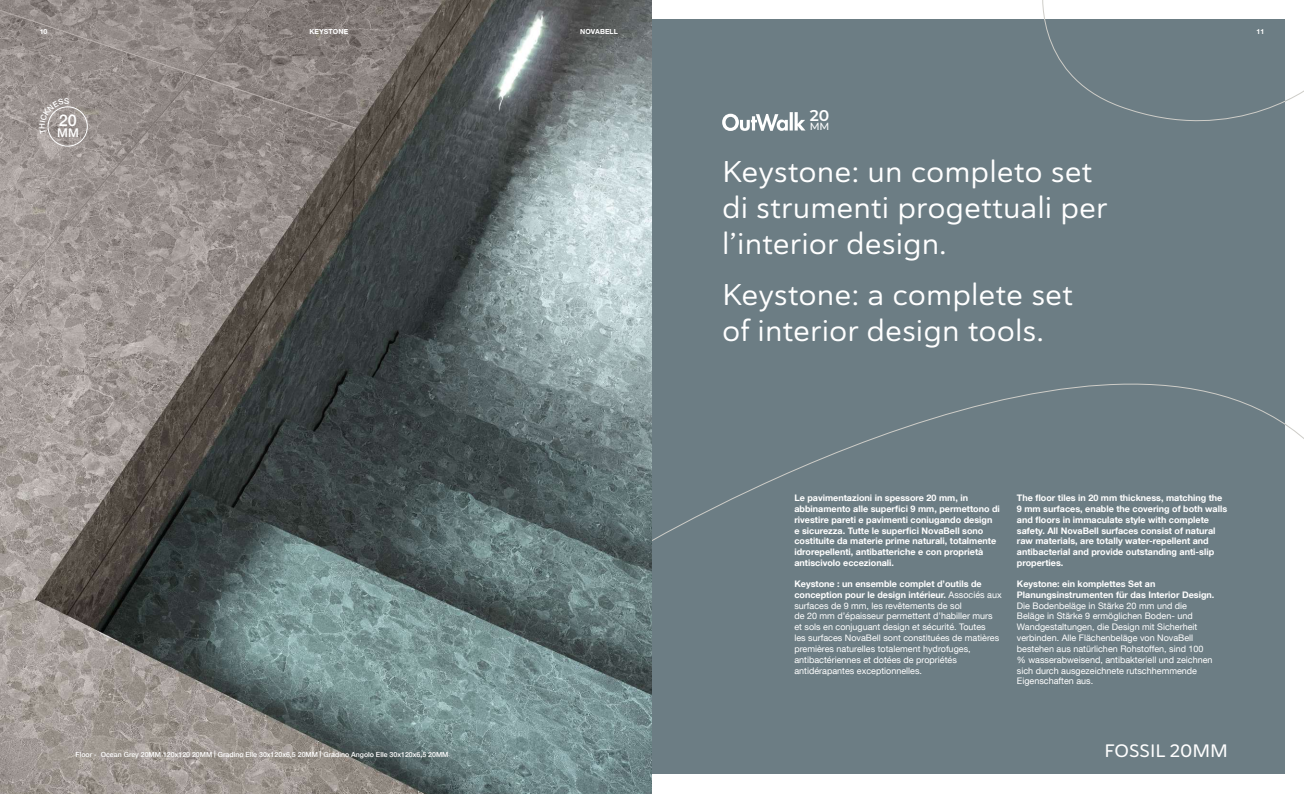
<style>
.page{position:relative;width:1304px;height:794px;background:#fff}
.page>*{position:absolute;margin:0;border:0;box-sizing:border-box;transform-origin:0 0}
.t1{font:expanded 30px/36px "Haboro Soft";color:#fff}
.t2{font:500 expanded 18px "Haboro Soft";color:#fff}
.t3{font:500 16.2px "Helvetica Neue LT Std";color:#fff}
.t4{font:600 15.6px "Montserrat";color:#fff}
.t5{font:500 12.1px "Helvetica Neue LT Std";color:#fff}
.t6{font:500 10.4px "Montserrat";color:#fff}
.t7{font:9px/10.8px "Helvetica Neue LT Com";color:#fff}
.t8{font:700 9px/10.8px "Helvetica Neue LT Com";color:#fff}
.t9{font:500 7px "Helvetica Neue LT Com";color:#fff}
.t10{font:700 7px "Helvetica Neue LT Std";letter-spacing:.01em;color:#fff}
.s1{font-weight:700}
</style>
<div class="page">
<div style="left:652px;top:20px;width:632px;height:754px;background:#6c7d84"></div>
<svg style="left:652px;top:254px;width:652px;height:299px"></svg>
<img style="left:0;top:0;width:652px;height:794px">
<div style="left:48px;top:107px;width:40px;height:39px;border:1px solid #fff;border-radius:50%"></div>
<svg style="left:722px;top:112px;width:83px;height:19px"></svg>
<svg style="left:1031px;top:0;width:273px;height:151px"></svg>
<svg style="left:39px;top:98px;width:30px;height:36px"></svg>
<p class="t10" style="left:40px;top:27px;width:9px">10</p>
<p class="t10" style="left:309px;top:27px;width:40px">KEYSTONE</p>
<p class="t10" style="left:580px;top:27px;width:39px">NOVABELL</p>
<p class="t10" style="left:1256px;top:27px;width:9px">11</p>
<h3 class="t3" style="left:59px;top:110px;width:20px">20</h3>
<h3 class="t5" style="left:57px;top:126px;width:23px">MM</h3>
<p class="t9" style="left:76px;top:750px;width:374px">Floor - Ocean Grey 20MM 120x120 20MM <span class="s1">|</span> Gradino Elle 30x120x6,5 20MM <span class="s1">|</span> Gradino Angolo Elle 30x120x6,5 20MM</p>
<h3 class="t4" style="left:810px;top:105px;width:21px">20</h3>
<p class="t6" style="left:810px;top:119px;width:21px">MM</p>
<h1 class="t1" style="left:722px;top:153px;width:387px">Keystone: un completo set di strumenti progettuali per l’interior design.</h1>
<h1 class="t1" style="left:722px;top:276px;width:352px">Keystone: a complete set of interior design tools.</h1>
<p class="t8" style="left:794px;top:492px;width:207px">Le pavimentazioni in spessore 20 mm, in abbinamento alle superfici 9 mm, permettono di rivestire pareti e pavimenti coniugando design<br>e sicurezza. Tutte le superfici NovaBell sono costituite da materie prime naturali, totalmente idrorepellenti, antibatteriche e con proprietà antiscivolo eccezionali.</p>
<p class="t8" style="left:1017px;top:492px;width:212px">The floor tiles in 20 mm thickness, matching the 9 mm surfaces, enable the covering of both walls and floors in immaculate style with complete safety. All NovaBell surfaces consist of natural raw materials, are totally water-repellent and antibacterial and provide outstanding anti-slip properties.</p>
<p class="t7" style="left:794px;top:578px;width:209px"><span class="s1">Keystone : un ensemble complet d’outils de conception pour le design intérieur.</span> Associés aux surfaces de 9 mm, les revêtements de sol<br>de 20 mm d’épaisseur permettent d’habiller murs et sols en conjuguant design et sécurité. Toutes<br>les surfaces NovaBell sont constituées de matières premières naturelles totalement hydrofuges, antibactériennes et dotées de propriétés antidérapantes exceptionnelles.</p>
<p class="t8" style="left:1017px;top:578px;width:199px">Keystone: ein komplettes Set an<br>Planungsinstrumenten für das Interior Design.</p>
<p class="t7" style="left:1017px;top:600px;width:197px">Die Bodenbeläge in Stärke 20 mm und die Beläge in Stärke 9 ermöglichen Boden- und Wandgestaltungen, die Design mit Sicherheit verbinden. Alle Flächenbeläge von NovaBell bestehen aus natürlichen Rohstoffen, sind 100 % wasserabweisend, antibakteriell und zeichnen sich durch ausgezeichnete rutschhemmende Eigenschaften aus.</p>
<h2 class="t2" style="left:1104px;top:739px;width:125px">FOSSIL 20MM</h2>
</div>
